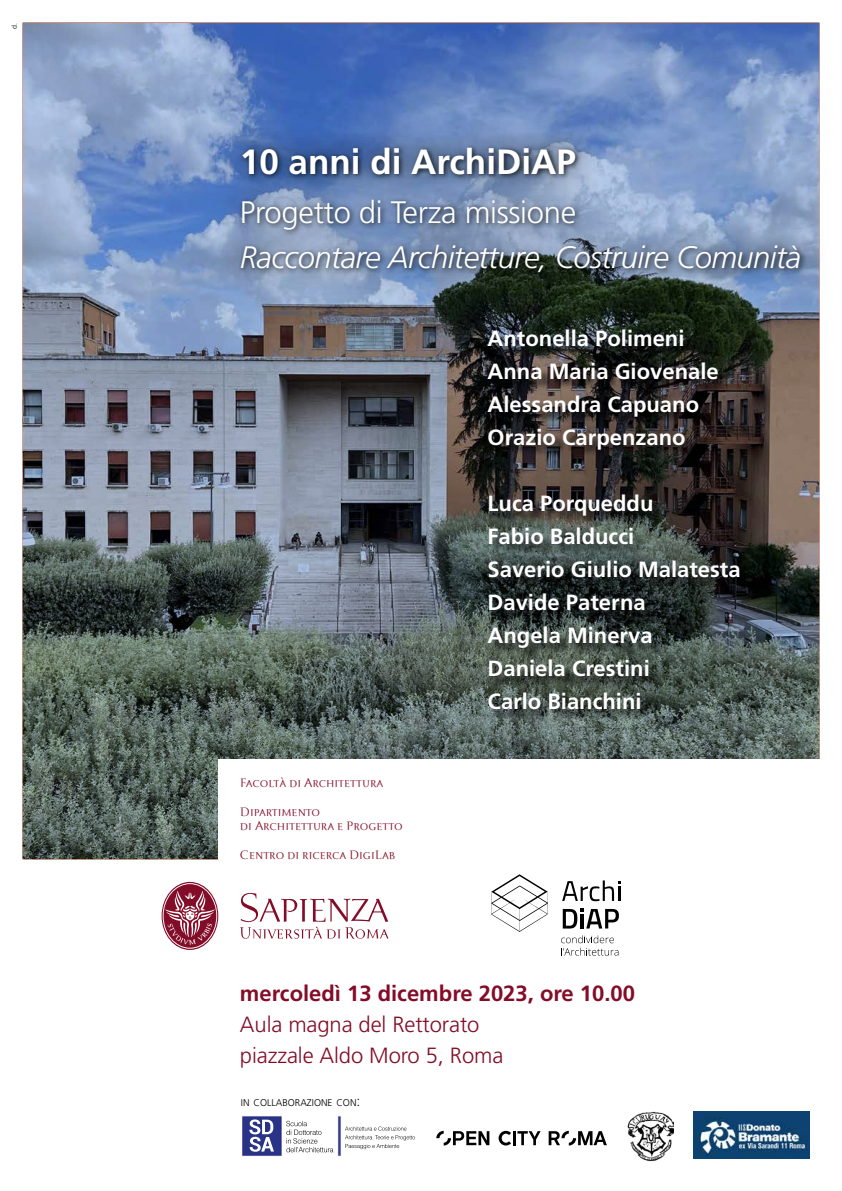
<style>
.page{position:relative;width:842px;height:1191px;background:#fff}
.page>*{position:absolute;margin:0;border:0;box-sizing:border-box;transform-origin:0 0}
.t1{font:700 35px "Frutiger LT Std";color:#fff}
.t2{font:italic 300 31px "Frutiger LT Std";letter-spacing:-.02em;color:#fff}
.t3{font:300 31px "Frutiger LT Std";letter-spacing:-.01em;color:#fff}
.t4{font:700 22px/33px "Frutiger LT Std";color:#fff}
.t5{font:300 22px/31px "Frutiger LT Std";letter-spacing:-.005em;color:#830d28}
.t6{font:700 22px "Frutiger LT Std";color:#830d28}
.t7{font:16px "Sapienza Regular SC";letter-spacing:-.005em;color:#830d28}
.t8{font:12px/14.4px "Sapienza Regular SC";color:#830d28}
.t9{font:300 9.8px "Frutiger LT Std";color:#000}
.t10{font:300 7px "Frutiger LT Std";color:#000}
.s1{font-size:14px}
</style>
<div class="page">
<svg style="left:163px;top:883px;width:54px;height:65px"></svg>
<svg style="left:240px;top:893px;width:148px;height:46px"></svg>
<img style="left:23px;top:23px;width:796px;height:836px">
<svg style="left:214px;top:121px;width:606px;height:176px"></svg>
<div style="left:490px;top:331px;width:261px;height:391px;background:#000;opacity:.75"></div>
<svg style="left:613px;top:97px;width:81px;height:82px"></svg>
<svg style="left:715px;top:146px;width:81px;height:28px"></svg>
<svg style="left:714px;top:106px;width:83px;height:30px"></svg>
<svg style="left:713px;top:202px;width:82px;height:11px"></svg>
<svg style="left:713px;top:184px;width:75px;height:12px"></svg>
<svg style="left:491px;top:874px;width:57px;height:58px"></svg>
<svg style="left:563px;top:908px;width:56px;height:20px"></svg>
<svg style="left:562px;top:880px;width:58px;height:21px"></svg>
<svg style="left:561px;top:935px;width:57px;height:20px"></svg>
<img style="left:242px;top:1116px;width:173px;height:40px">
<svg style="left:436px;top:1130px;width:53px;height:15px"></svg>
<svg style="left:549px;top:1130px;width:58px;height:15px"></svg>
<svg style="left:499px;top:1130px;width:42px;height:15px"></svg>
<img style="left:694px;top:1111px;width:116px;height:47px">
<img style="left:627px;top:1111px;width:46px;height:50px">
<div style="left:218px;top:759px;width:624px;height:100px;background:#fff"></div>
<p class="t10" style="left:10px;top:29px;width:7px;rotate:-90deg">d.</p>
<h1 class="t1" style="left:240px;top:141px;width:337px">10 anni di ArchiDiAP</h1>
<h2 class="t3" style="left:240px;top:194px;width:338px">Progetto di Terza missione</h2>
<h2 class="t2" style="left:240px;top:239px;width:563px">Raccontare Architetture, Costruire Comunità</h2>
<p class="t4" style="left:488px;top:322px;width:233px">Antonella Polimeni<br>Anna Maria Giovenale<br>Alessandra Capuano<br>Orazio Carpenzano</p>
<p class="t8" style="left:240px;top:775px;width:145px">Facoltà di Architettura</p>
<p class="t8" style="left:240px;top:804px;width:164px">Dipartimento<br>di Architettura e Progetto</p>
<p class="t8" style="left:240px;top:847px;width:157px">Centro di ricerca DigiLab</p>
<p class="t7" style="left:240px;top:844px;width:170px">di Scienze Giuridiche</p>
<p class="t4" style="left:488px;top:487px;width:255px">Luca Porqueddu<br>Fabio Balducci<br>Saverio Giulio Malatesta<br>Davide Paterna<br>Angela Minerva<br>Daniela Crestini<br>Carlo Bianchini</p>
<p class="t6" style="left:240px;top:981px;width:396px">mercoledì 13 dicembre 2023, ore 10.00</p>
<p class="t5" style="left:240px;top:1009px;width:265px">Aula magna del Rettorato piazzale Aldo Moro 5, Roma</p>
<p class="t9" style="left:241px;top:1097px;width:121px">IN COLLABORAZIONE CON<span class="s1">:</span></p>
</div>
